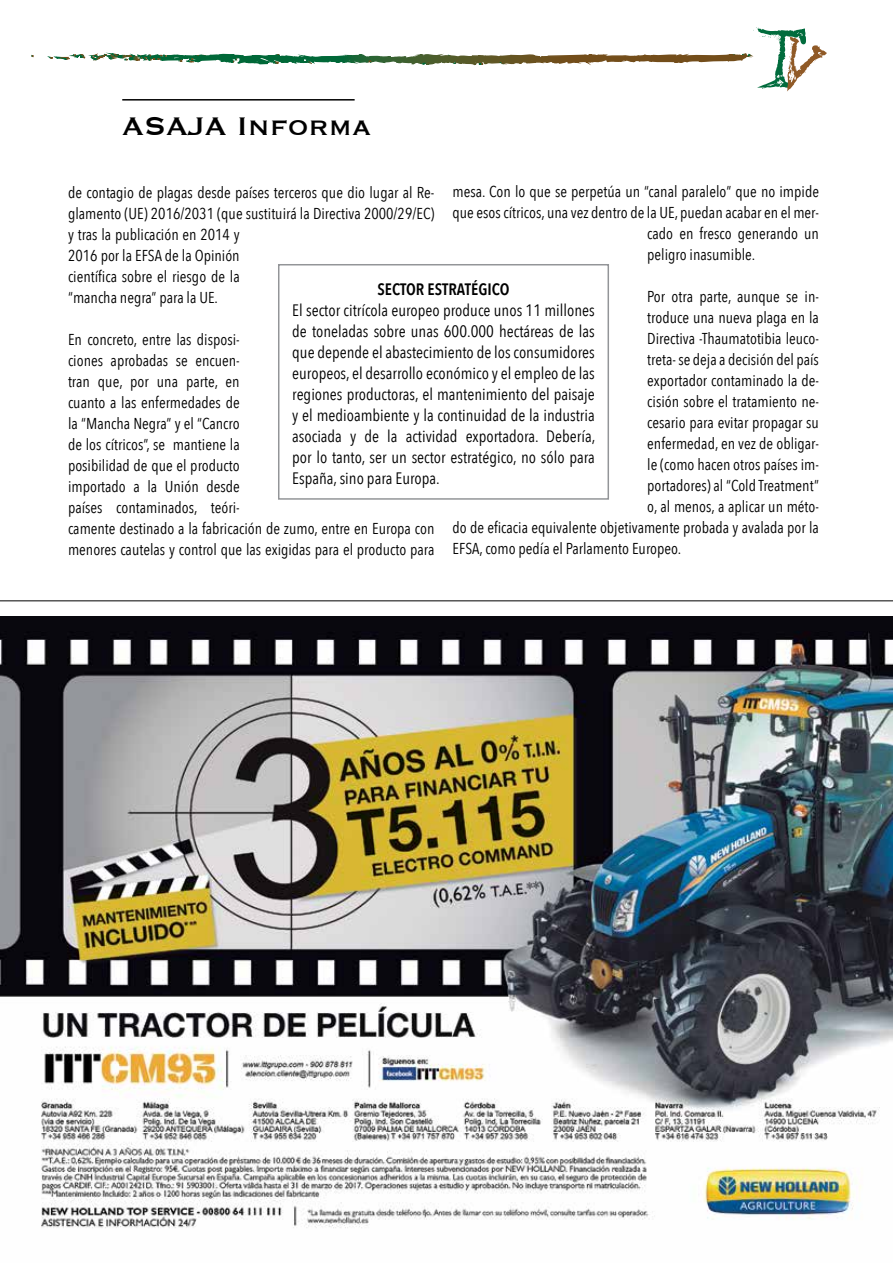
<style>
.page{position:relative;width:893px;height:1263px;background:#fff}
.page>*{position:absolute;margin:0;border:0;box-sizing:border-box;transform-origin:0 0}
.t1{font:33px "Copperplate";color:#000}
.t2{font:16.5px/21px "Avenir Next Condensed";color:#000;text-align:justify}
.t3{font:600 16.5px "Avenir Next Condensed";color:#000}
.t4{font:15.75px/21px "Avenir Next Condensed";color:#000}
</style>
<div class="page">
<svg style="left:47px;top:27px;width:780px;height:65px"></svg>
<hr style="left:122px;top:99px;width:233px;height:2px;background:#000">
<img style="left:0;top:617px;width:893px;height:611px">
<hr style="left:0;top:601px;width:893px;height:1px;background:#000">
<div style="left:278px;top:264px;width:331px;height:236px;border:2px solid #939598"></div>
<h1 class="t1" style="left:122px;top:105px;width:250px">ASAJA Informa</h1>
<p class="t4" style="left:452px;top:181px;width:368px">mesa. Con lo que se perpetúa un “canal paralelo” que no impide</p>
<p class="t4" style="left:452px;top:202px;width:368px">que esos cítricos, una vez dentro de la UE, puedan acabar en el mer-</p>
<p class="t4" style="left:647px;top:223px;width:173px">cado en fresco generando un</p>
<p class="t4" style="left:647px;top:244px;width:109px">peligro inasumible.</p>
<p class="t4" style="left:647px;top:286px;width:173px">Por otra parte, aunque se in-</p>
<p class="t4" style="left:647px;top:307px;width:173px">troduce una nueva plaga en la</p>
<p class="t4" style="left:647px;top:328px;width:173px">Directiva -Thaumatotibia leuco-</p>
<p class="t4" style="left:647px;top:349px;width:173px">treta- se deja a decisión del país</p>
<p class="t4" style="left:647px;top:370px;width:173px">exportador contaminado la de-</p>
<p class="t4" style="left:647px;top:391px;width:173px">cisión sobre el tratamiento ne-</p>
<p class="t4" style="left:647px;top:412px;width:173px">cesario para evitar propagar su</p>
<p class="t4" style="left:647px;top:433px;width:173px">enfermedad, en vez de obligar-</p>
<p class="t4" style="left:647px;top:454px;width:173px">le (como hacen otros países im-</p>
<p class="t4" style="left:647px;top:475px;width:173px">portadores) al “Cold Treatment”</p>
<p class="t4" style="left:647px;top:496px;width:173px">o, al menos, a aplicar un méto-</p>
<p class="t4" style="left:452px;top:517px;width:368px">do de eficacia equivalente objetivamente probada y avalada por la</p>
<p class="t4" style="left:452px;top:538px;width:230px">EFSA, como pedía el Parlamento Europeo.</p>
<p class="t4" style="left:68px;top:181px;width:368px">de contagio de plagas desde países terceros que dio lugar al Re&shy;glamento (UE) 2016/2031 (que sustituirá la Directiva 2000/29/EC) y tras la publicación en 2014 y<br>2016 por la EFSA de la Opinión<br>científica sobre el riesgo de la<br>“mancha negra” para la UE.</p>
<p class="t4" style="left:68px;top:328px;width:368px">En concreto, entre las disposi-<br>ciones aprobadas se encuen-<br>tran que, por una parte, en<br>cuanto a las enfermedades de<br>la “Mancha Negra” y el “Cancro<br>de los cítricos”, se mantiene la<br>posibilidad de que el producto<br>importado a la Unión desde<br>países contaminados, teóri-<br>camente destinado a la fabricación de zumo, entre en Europa con menores cautelas y control que las exigidas para el producto para</p>
<p class="t3" style="left:377px;top:275px;width:134px">SECTOR ESTRATÉGICO</p>
<p class="t2" style="left:292px;top:299px;width:305px">El sector citrícola europeo produce unos 11 millones de toneladas sobre unas 600.000 hectáreas de las que depende el abastecimiento de los consumidores europeos, el desarrollo económico y el empleo de las regiones productoras, el mantenimiento del paisaje y el medioambiente y la continuidad de la industria asociada y de la actividad exportadora. Debería, por lo tanto, ser un sector estratégico, no sólo para España, sino para Europa.</p>
</div>
